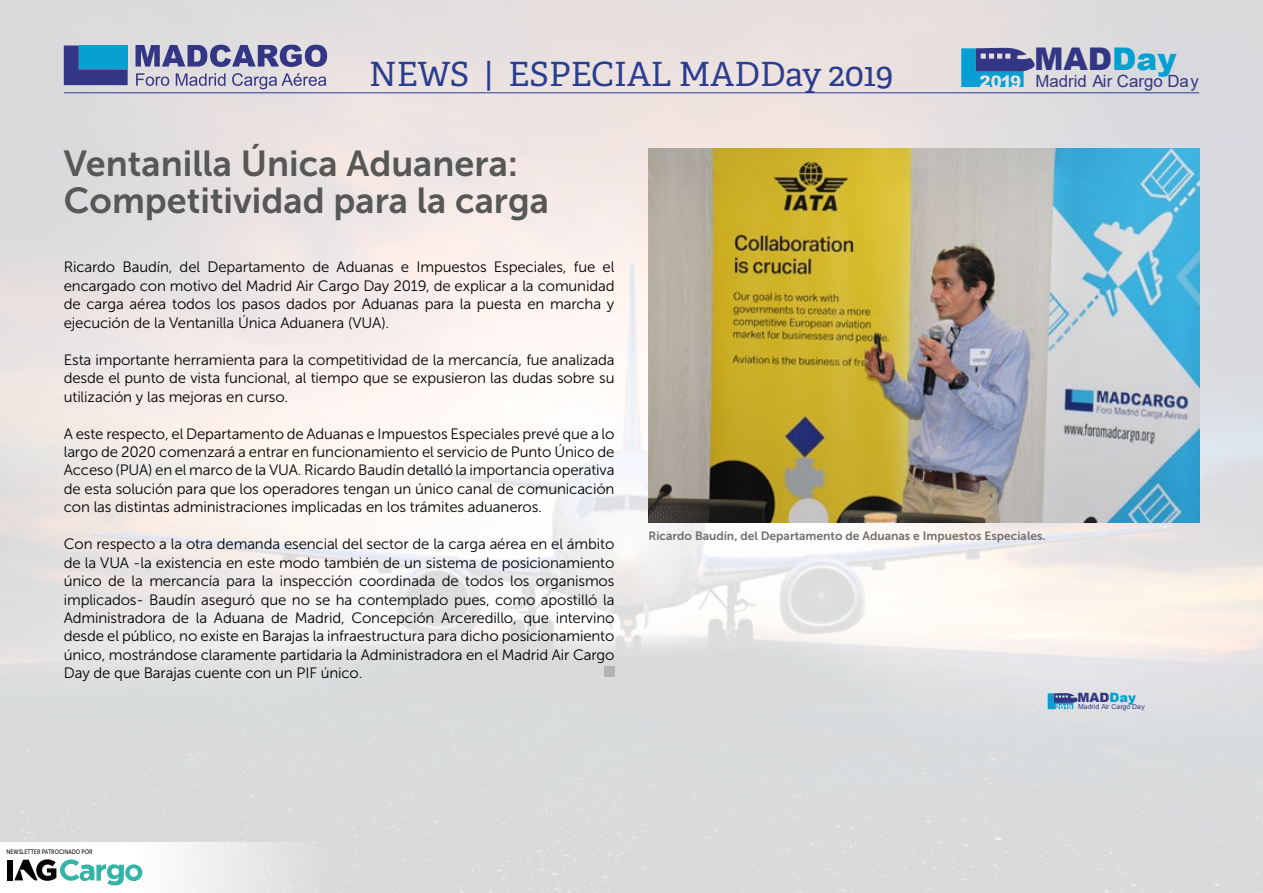
<style>
.page{position:relative;width:1263px;height:893px;background:#fff}
.page>*{position:absolute;margin:0;border:0;box-sizing:border-box;transform-origin:0 0}
.t1{font:36px/37.5px "Museo Sans 700";color:#575756}
.t2{font:33.3px "Adelle PE";color:#2b3d8e}
.t3{font:900 31.2px "Arial";color:#333684}
.t4{font:16.8px "Arial";color:#333684}
.t5{font:15px/18.5px "Museo Sans 300";letter-spacing:-.01em;color:#000;text-align:justify}
.t6{font:900 12.75px "Arial";color:#333684}
.t7{font:12px "Museo Sans 700";color:#706f6f}
.t8{font:6.9px "Arial";color:#333684}
.t9{font:6.45px "Museo Sans 500";color:#000;scale:.83 1}
.s1{color:#05a0d1}
</style>
<div class="page">
<img style="left:0;top:0;width:1263px;height:893px">
<hr style="left:64px;top:92px;width:1135px;height:1px;background:#2b3d8e">
<svg style="left:961px;top:48px;width:75px;height:39px;background:#548ab8"></svg>
<div style="left:0;top:842px;width:588px;height:51px;background:linear-gradient(to right,#fff,#cfd0d1)"></div>
<div style="left:7px;top:860px;width:6px;height:20px;background:#000"></div>
<svg style="left:14px;top:859px;width:128px;height:26px"></svg>
<svg style="left:136px;top:45px;width:191px;height:22px;background:#7879a8"></svg>
<svg style="left:136px;top:73px;width:33px;height:13px"></svg>
<svg style="left:176px;top:73px;width:49px;height:13px"></svg>
<svg style="left:232px;top:73px;width:94px;height:16px;background:#b8b5c8"></svg>
<svg style="left:64px;top:46px;width:64px;height:39px;background:#1f67a7"></svg>
<div style="left:604px;top:666px;width:10px;height:11px;background:#b3b2b2"></div>
<img style="left:648px;top:149px;width:551px;height:373px">
<svg style="left:1048px;top:693px;width:30px;height:16px"></svg>
<h2 class="t2" style="left:369px;top:50px;width:526px">NEWS | ESPECIAL MADDay 2019</h2>
<h1 class="t1" style="left:64px;top:145px;width:487px">Ventanilla Única Aduanera:<br>Competitividad para la carga</h1>
<h3 class="t3" style="left:1034px;top:37px;width:144px">MAD<span class="s1">Day</span></h3>
<p class="t4" style="left:1035px;top:70px;width:165px">Madrid Air Cargo Day</p>
<p class="t5" style="left:64px;top:258px;width:552px">Ricardo Baudín, del Departamento de Aduanas e Impuestos Especiales, fue el encargado con motivo del Madrid Air Cargo Day 2019, de explicar a la comunidad de carga aérea todos los pasos dados por Aduanas para la puesta en marcha y ejecución de la Ventanilla Única Aduanera (VUA).</p>
<p class="t5" style="left:64px;top:350px;width:552px">Esta importante herramienta para la competitividad de la mercancía, fue analizada desde el punto de vista funcional, al tiempo que se expusieron las dudas sobre su utilización y las mejoras en curso.</p>
<p class="t5" style="left:64px;top:424px;width:552px">A este respecto, el Departamento de Aduanas e Impuestos Especiales prevé que a lo largo de 2020 comenzará a entrar en funcionamiento el servicio de Punto Único de Acceso (PUA) en el marco de la VUA. Ricardo Baudín detalló la importancia operativa de esta solución para que los operadores tengan un único canal de comunicación con las distintas administraciones implicadas en los trámites aduaneros.</p>
<p class="t5" style="left:64px;top:535px;width:552px">Con respecto a la otra demanda esencial del sector de la carga aérea en el ámbito de la VUA -la existencia en este modo también de un sistema de posicionamiento único de la mercancía para la inspección coordinada de todos los organismos implicados- Baudín aseguró que no se ha contemplado pues, como apostilló la Administradora de la Aduana de Madrid, Concepción Arceredillo, que intervino desde el público, no existe en Barajas la infraestructura para dicho posicionamiento único, mostrándose claramente partidaria la Administradora en el Madrid Air Cargo Day de que Barajas cuente con un PIF único.</p>
<p class="t7" style="left:648px;top:529px;width:399px">Ricardo Baudín, del Departamento de Aduanas e Impuestos Especiales.</p>
<p class="t6" style="left:1077px;top:688px;width:60px">MAD<span class="s1">Day</span></p>
<p class="t8" style="left:1078px;top:702px;width:69px">Madrid Air Cargo Day</p>
<p class="t9" style="left:7px;top:848px;width:105px">NEWSLETTER PATROCINADO POR</p>
</div>
